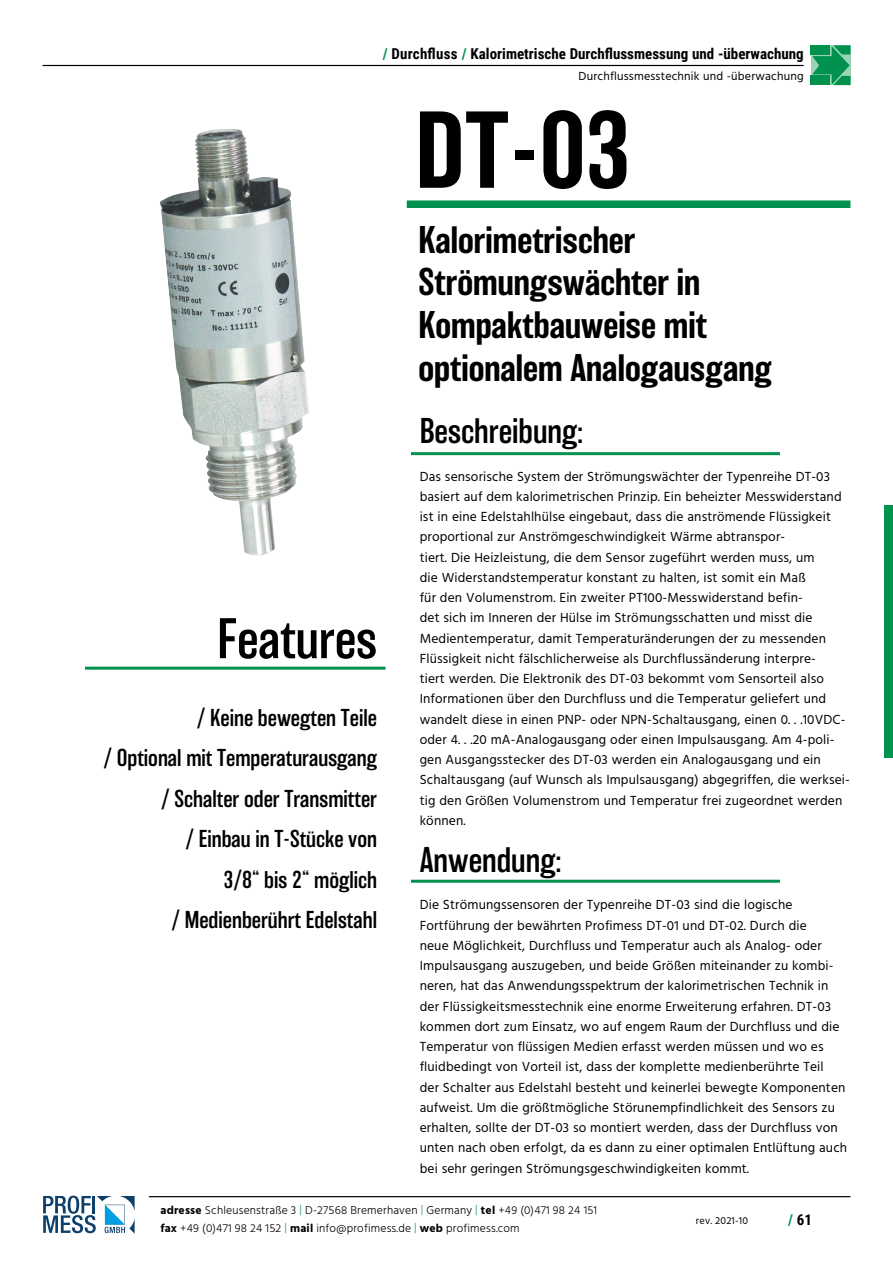
<style>
.page{position:relative;width:893px;height:1263px;background:#fff}
.page>*{position:absolute;margin:0;border:0;box-sizing:border-box;transform-origin:0 0}
.t1{font:500 100.35px "Balboa";color:#000}
.t2{font:300 52.65px "Balboa";color:#000}
.t3{font:500 35.55px/42.6px "Balboa";color:#000}
.t4{font:300 33px "Balboa";color:#000}
.t5{font:300 22.5px/40.5px "Balboa";color:#000;text-align:right}
.t6{font:700 15px "Roboto Condensed";color:#000}
.t7{font:13.5px/20.2px "Hind Guntur";letter-spacing:.01em;color:#000}
.t8{font:12px "Hind Guntur";letter-spacing:.015em;color:#000}
.t9{font:300 11.7px/18px "Hind Guntur";letter-spacing:.015em;color:#000}
.t10{font:10.35px "Hind Guntur";letter-spacing:.015em;color:#000}
.s1{color:#00924e}
.s2{font-weight:700}
</style>
<div class="page">
<div style="left:811px;top:45px;width:39px;height:40px;background:#9ad3b8"></div>
<div style="left:811px;top:45px;width:19px;height:10px;background:#00924d"></div>
<div style="left:811px;top:76px;width:19px;height:9px;background:#00924d"></div>
<svg style="left:812px;top:45px;width:38px;height:40px"></svg>
<hr style="left:43px;top:65px;width:761px;height:1px;background:#000">
<hr style="left:149px;top:1196px;width:701px;height:1px;background:#000">
<svg style="left:43px;top:1195px;width:92px;height:39px"></svg>
<div style="left:885px;top:505px;width:8px;height:253px;background:#00924e"></div>
<div style="left:407px;top:200px;width:443px;height:8px;background:#00924e"></div>
<hr style="left:411px;top:452px;width:369px;height:3px;background:#00924e">
<hr style="left:411px;top:880px;width:369px;height:3px;background:#00924e">
<hr style="left:85px;top:667px;width:301px;height:3px;background:#00924e">
<img style="left:160px;top:129px;width:149px;height:426px">
<p class="t6" style="left:383px;top:43px;width:422px"><span class="s1">/</span> Durchfluss <span class="s1">/</span> Kalorimetrische Durchflussmessung und -überwachung</p>
<p class="t8" style="left:579px;top:69px;width:227px">Durchflussmesstechnik und -überwachung</p>
<h1 class="t1" style="left:415px;top:95px;width:217px">DT-03</h1>
<h3 class="t3" style="left:418px;top:218px;width:355px">Kalorimetrischer<br>Strömungswächter in<br>Kompaktbauweise mit optionalem Analogausgang</h3>
<h2 class="t2" style="left:217px;top:611px;width:161px">Features</h2>
<h3 class="t5" style="left:103px;top:698px;width:275px">/ Keine bewegten Teile<br>/ Optional mit Temperaturausgang / Schalter oder Transmitter<br>/ Einbau in T-Stücke von<br>3/8“ bis 2“ möglich<br>/ Medienberührt Edelstahl</h3>
<h3 class="t4" style="left:420px;top:414px;width:165px">Beschreibung:</h3>
<p class="t7" style="left:420px;top:466px;width:432px">Das sensorische System der Strömungswächter der Typenreihe DT-03 basiert auf dem kalorimetrischen Prinzip. Ein beheizter Messwiderstand ist in eine Edelstahlhülse eingebaut, dass die anströmende Flüssigkeit proportional zur Anströmgeschwindigkeit Wärme abtranspor-<br>tiert. Die Heizleistung, die dem Sensor zugeführt werden muss, um<br>die Widerstandstemperatur konstant zu halten, ist somit ein Maß<br>für den Volumenstrom. Ein zweiter PT100-Messwiderstand befin-<br>det sich im Inneren der Hülse im Strömungsschatten und misst die Medientemperatur, damit Temperaturänderungen der zu messenden Flüssigkeit nicht fälschlicherweise als Durchflussänderung interpre-<br>tiert werden. Die Elektronik des DT-03 bekommt vom Sensorteil also Informationen über den Durchfluss und die Temperatur geliefert und wandelt diese in einen PNP- oder NPN-Schaltausgang, einen 0. . .10VDC&shy;oder 4. . .20 mA-Analogausgang oder einen Impulsausgang. Am 4-poli&shy;gen Ausgangsstecker des DT-03 werden ein Analogausgang und ein Schaltausgang (auf Wunsch als Impulsausgang) abgegriffen, die werksei&shy;tig den Größen Volumenstrom und Temperatur frei zugeordnet werden können.</p>
<h3 class="t4" style="left:420px;top:842px;width:143px">Anwendung:</h3>
<p class="t7" style="left:420px;top:894px;width:429px">Die Strömungssensoren der Typenreihe DT-03 sind die logische Fortführung der bewährten Profimess DT-01 und DT-02. Durch die<br>neue Möglichkeit, Durchfluss und Temperatur auch als Analog- oder Impulsausgang auszugeben, und beide Größen miteinander zu kombi&shy;neren, hat das Anwendungsspektrum der kalorimetrischen Technik in der Flüssigkeitsmesstechnik eine enorme Erweiterung erfahren. DT-03 kommen dort zum Einsatz, wo auf engem Raum der Durchfluss und die Temperatur von flüssigen Medien erfasst werden müssen und wo es fluidbedingt von Vorteil ist, dass der komplette medienberührte Teil<br>der Schalter aus Edelstahl besteht und keinerlei bewegte Komponenten aufweist. Um die größtmögliche Störunempfindlichkeit des Sensors zu erhalten, sollte der DT-03 so montiert werden, dass der Durchfluss von unten nach oben erfolgt, da es dann zu einer optimalen Entlüftung auch bei sehr geringen Strömungsgeschwindigkeiten kommt.</p>
<p class="t9" style="left:161px;top:1201px;width:438px"><span class="s2">adresse</span> Schleusenstraße 3 <span class="s1">|</span> D-27568 Bremerhaven <span class="s1">|</span> Germany <span class="s1">|</span> <span class="s2">tel</span> +49 (0)471 98 24 151 <span class="s2">fax</span> +49 (0)471 98 24 152 <span class="s1">|</span> <span class="s2">mail</span> info@profimess.de <span class="s1">|</span> <span class="s2">web</span> profimess.com</p>
<p class="t10" style="left:696px;top:1214px;width:53px">rev. 2021-10</p>
<p class="t6" style="left:788px;top:1209px;width:26px"><span class="s1">/</span> 61</p>
</div>
